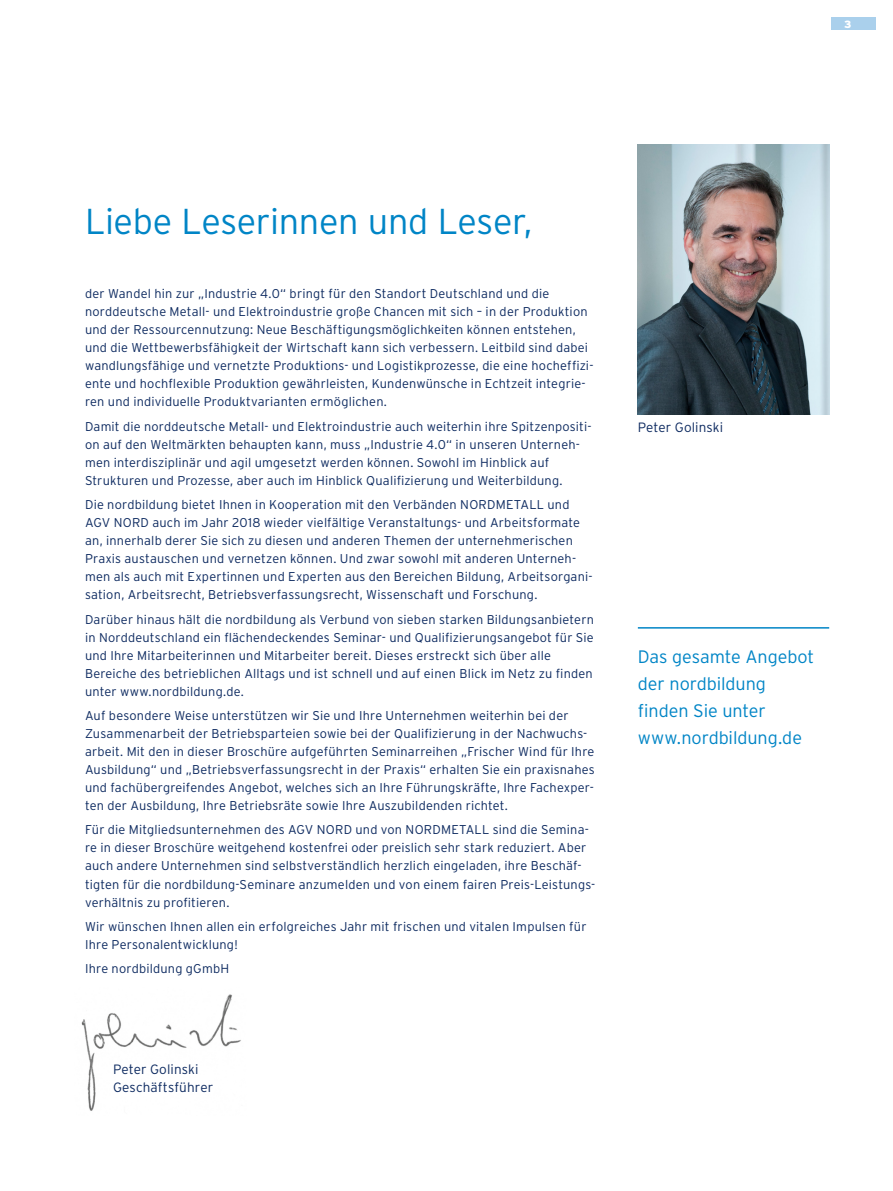
<style>
.page{position:relative;width:893px;height:1191px;background:#fff}
.page>*{position:absolute;margin:0;border:0;box-sizing:border-box;transform-origin:0 0}
.t1{font:300 36px "Interstate";letter-spacing:-.01em;color:#0085c6}
.t2{font:300 18px/27px "Interstate";letter-spacing:-.005em;color:#0085c6}
.t3{font:300 13.5px/18px "Interstate";letter-spacing:.01em;color:#0d2a60}
.t4{font:300 12.75px/18px "Interstate";letter-spacing:.015em;color:#0d2a60}
.t5{font:900 10.5px "Interstate";color:#fff}
</style>
<div class="page">
<div style="left:831px;top:17px;width:45px;height:13px;background:#aad0ec"></div>
<hr style="left:638px;top:627px;width:191px;height:1px;background:#0085c6">
<img style="left:638px;top:144px;width:191px;height:270px">
<img style="left:81px;top:994px;width:160px;height:117px">
<p class="t5" style="left:844px;top:18px;width:9px">3</p>
<h1 class="t1" style="left:85px;top:199px;width:449px">Liebe Leserinnen und Leser,</h1>
<p class="t4" style="left:85px;top:285px;width:510px">der Wandel hin zur „Industrie 4.0“ bringt für den Standort Deutschland und die norddeutsche Metall- und Elektroindustrie große Chancen mit sich – in der Produktion und der Ressourcennutzung: Neue Beschäftigungsmöglichkeiten können entstehen, und die Wettbewerbsfähigkeit der Wirtschaft kann sich verbessern. Leitbild sind dabei wandlungsfähige und vernetzte Produktions- und Logistikprozesse, die eine hocheffizi&shy;ente und hochflexible Produktion gewährleisten, Kundenwünsche in Echtzeit integrie&shy;ren und individuelle Produktvarianten ermöglichen.</p>
<p class="t4" style="left:85px;top:417px;width:508px">Damit die norddeutsche Metall- und Elektroindustrie auch weiterhin ihre Spitzenpositi&shy;on auf den Weltmärkten behaupten kann, muss „Industrie 4.0“ in unseren Unterneh&shy;men interdisziplinär und agil umgesetzt werden können. Sowohl im Hinblick auf Strukturen und Prozesse, aber auch im Hinblick Qualifizierung und Weiterbildung.</p>
<p class="t4" style="left:85px;top:495px;width:509px">Die nordbildung bietet Ihnen in Kooperation mit den Verbänden NORDMETALL und AGV NORD auch im Jahr 2018 wieder vielfältige Veranstaltungs- und Arbeitsformate an, innerhalb derer Sie sich zu diesen und anderen Themen der unternehmerischen Praxis austauschen und vernetzen können. Und zwar sowohl mit anderen Unterneh&shy;men als auch mit Expertinnen und Experten aus den Bereichen Bildung, Arbeitsorgani&shy;sation, Arbeitsrecht, Betriebsverfassungsrecht, Wissenschaft und Forschung.</p>
<p class="t4" style="left:85px;top:610px;width:510px">Darüber hinaus hält die nordbildung als Verbund von sieben starken Bildungsanbietern in Norddeutschland ein flächendeckendes Seminar- und Qualifizierungsangebot für Sie und Ihre Mitarbeiterinnen und Mitarbeiter bereit. Dieses erstreckt sich über alle Bereiche des betrieblichen Alltags und ist schnell und auf einen Blick im Netz zu finden unter www.nordbildung.de.</p>
<p class="t4" style="left:85px;top:706px;width:511px">Auf besondere Weise unterstützen wir Sie und Ihre Unternehmen weiterhin bei der Zusammenarbeit der Betriebsparteien sowie bei der Qualifizierung in der Nachwuchs&shy;arbeit. Mit den in dieser Broschüre aufgeführten Seminarreihen „Frischer Wind für Ihre Ausbildung“ und „Betriebsverfassungsrecht in der Praxis“ erhalten Sie ein praxisnahes und fachübergreifendes Angebot, welches sich an Ihre Führungskräfte, Ihre Fachexper&shy;ten der Ausbildung, Ihre Betriebsräte sowie Ihre Auszubildenden richtet.</p>
<p class="t4" style="left:85px;top:821px;width:512px">Für die Mitgliedsunternehmen des AGV NORD und von NORDMETALL sind die Semina&shy;re in dieser Broschüre weitgehend kostenfrei oder preislich sehr stark reduziert. Aber auch andere Unternehmen sind selbstverständlich herzlich eingeladen, ihre Beschäf&shy;tigten für die nordbildung-Seminare anzumelden und von einem fairen Preis-Leistungs&shy;verhältnis zu profitieren.</p>
<p class="t4" style="left:85px;top:917px;width:503px">Wir wünschen Ihnen allen ein erfolgreiches Jahr mit frischen und vitalen Impulsen für<br>Ihre Personalentwicklung!</p>
<p class="t4" style="left:85px;top:959px;width:146px">Ihre nordbildung gGmbH</p>
<p class="t3" style="left:113px;top:1060px;width:102px">Peter Golinski<br>Geschäftsführer</p>
<p class="t3" style="left:638px;top:418px;width:87px">Peter Golinski</p>
<h2 class="t2" style="left:638px;top:642px;width:178px">Das gesamte Angebot der nordbildung finden Sie unter www.nordbildung.de</h2>
</div>
